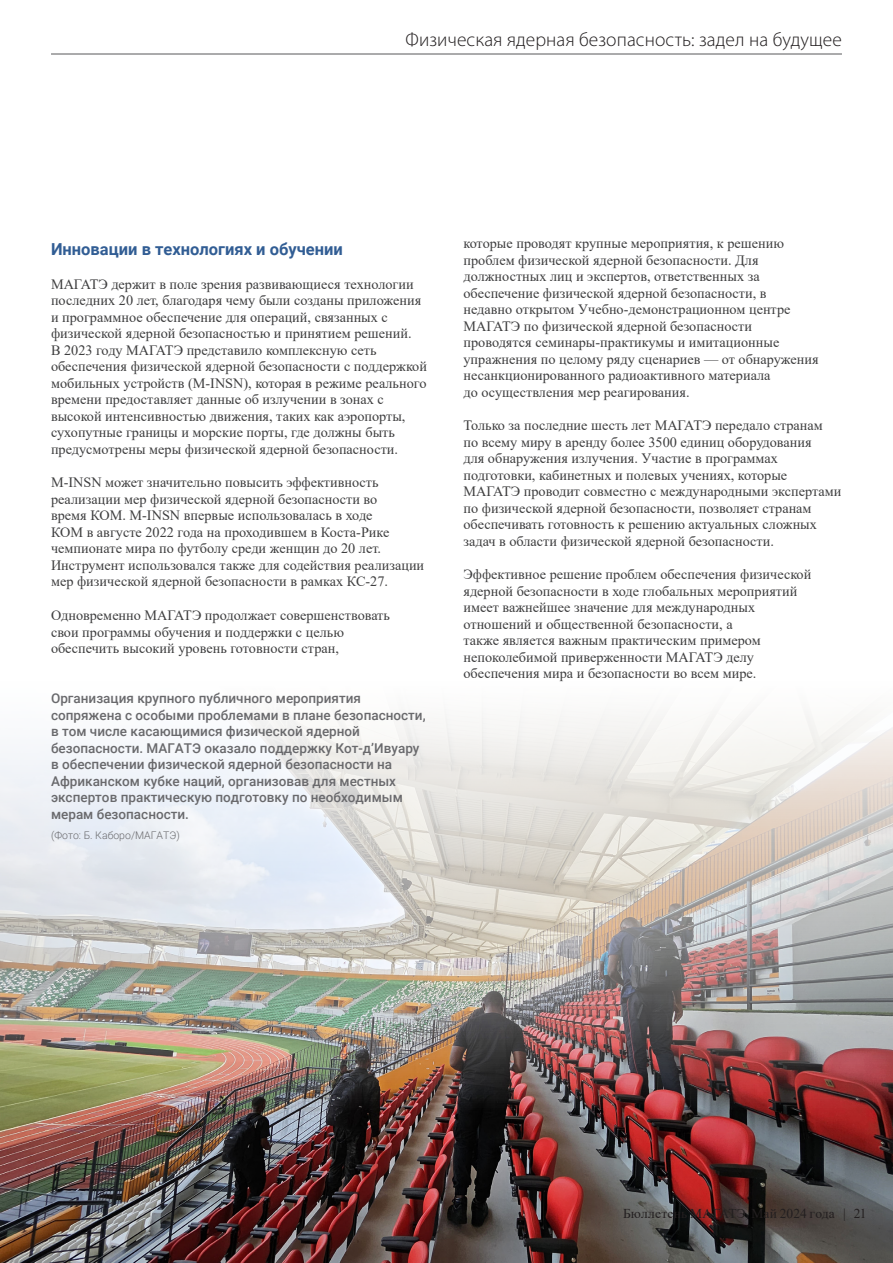
<style>
.page{position:relative;width:893px;height:1263px;background:#fff}
.page>*{position:absolute;margin:0;border:0;box-sizing:border-box;transform-origin:0 0}
.t1{font:300 19.5px "Myriad Pro";letter-spacing:.005em;color:#231f20}
.Paragraph_Heading_01{font:700 16.5px "Roboto";color:#315d94}
.Body_Text{font:14.25px/16.5px "Times New Roman";color:#3e3e3f}
.Photo_caption{font:500 13.5px/16.5px "Roboto";color:#69696c}
.t2{font:13.5px "Times New Roman";letter-spacing:.005em;color:#231f20}
.Photo_credit{font:300 10.5px "Roboto";color:#69696c}
</style>
<div class="page">
<img style="left:0;top:711px;width:893px;height:552px">
<hr style="left:51px;top:54px;width:791px;height:1px;background:#57585a">
<h1 class="t1" style="left:406px;top:28px;width:438px">Физическая ядерная безопасность: задел на будущее</h1>
<p class="Paragraph_Heading_01" style="left:51px;top:238px;width:293px">Инновации в технологиях и обучении</p>
<p class="Body_Text" style="left:51px;top:275px;width:377px">МАГАТЭ держит в поле зрения развивающиеся технологии последних 20 лет, благодаря чему были созданы приложения и программное обеспечение для операций, связанных с физической ядерной безопасностью и принятием решений.<br>В 2023 году МАГАТЭ представило комплексную сеть обеспечения физической ядерной безопасности с поддержкой мобильных устройств (M-INSN), которая в режиме реального времени предоставляет данные об излучении в зонах с высокой интенсивностью движения, таких как аэропорты, сухопутные границы и морские порты, где должны быть предусмотрены меры физической ядерной безопасности.</p>
<p class="Body_Text" style="left:51px;top:474px;width:375px">M-INSN может значительно повысить эффективность реализации мер физической ядерной безопасности во<br>время КОМ. M-INSN впервые использовалась в ходе<br>КОМ в августе 2022 года на проходившем в Коста-Рике чемпионате мира по футболу среди женщин до 20 лет.<br>Инструмент использовался также для содействия реализации мер физической ядерной безопасности в рамках КС-27.</p>
<p class="Body_Text" style="left:51px;top:606px;width:340px">Одновременно МАГАТЭ продолжает совершенствовать свои программы обучения и поддержки с целью обеспечить высокий уровень готовности стран,</p>
<p class="Photo_caption" style="left:51px;top:689px;width:376px">Организация крупного публичного мероприятия сопряжена с особыми проблемами в плане безопасности, в том числе касающимися физической ядерной безопасности. МАГАТЭ оказало поддержку Кот-д’Ивуару в обеспечении физической ядерной безопасности на Африканском кубке наций, организовав для местных экспертов практическую подготовку по необходимым мерам безопасности.</p>
<p class="Photo_credit" style="left:51px;top:828px;width:130px">(Фото: Б. Каборо/МАГАТЭ)</p>
<p class="Body_Text" style="left:463px;top:235px;width:357px">которые проводят крупные мероприятия, к решению проблем физической ядерной безопасности. Для должностных лиц и экспертов, ответственных за обеспечение физической ядерной безопасности, в недавно открытом Учебно-демонстрационном центре МАГАТЭ по физической ядерной безопасности проводятся семинары-практикумы и имитационные упражнения по целому ряду сценариев — от обнаружения несанкционированного радиоактивного материала<br>до осуществления мер реагирования.</p>
<p class="Body_Text" style="left:463px;top:417px;width:379px">Только за последние шесть лет МАГАТЭ передало странам<br>по всему миру в аренду более 3500 единиц оборудования<br>для обнаружения излучения. Участие в программах подготовки, кабинетных и полевых учениях, которые МАГАТЭ проводит совместно с международными экспертами по физической ядерной безопасности, позволяет странам обеспечивать готовность к решению актуальных сложных задач в области физической ядерной безопасности.</p>
<p class="Body_Text" style="left:463px;top:566px;width:349px">Эффективное решение проблем обеспечения физической ядерной безопасности в ходе глобальных мероприятий имеет важнейшее значение для международных отношений и общественной безопасности, а<br>также является важным практическим примером непоколебимой приверженности МАГАТЭ делу обеспечения мира и безопасности во всем мире.</p>
<p class="t2" style="left:623px;top:1204px;width:245px">Бюллетень МАГАТЭ, Май 2024 года | 21</p>
</div>
